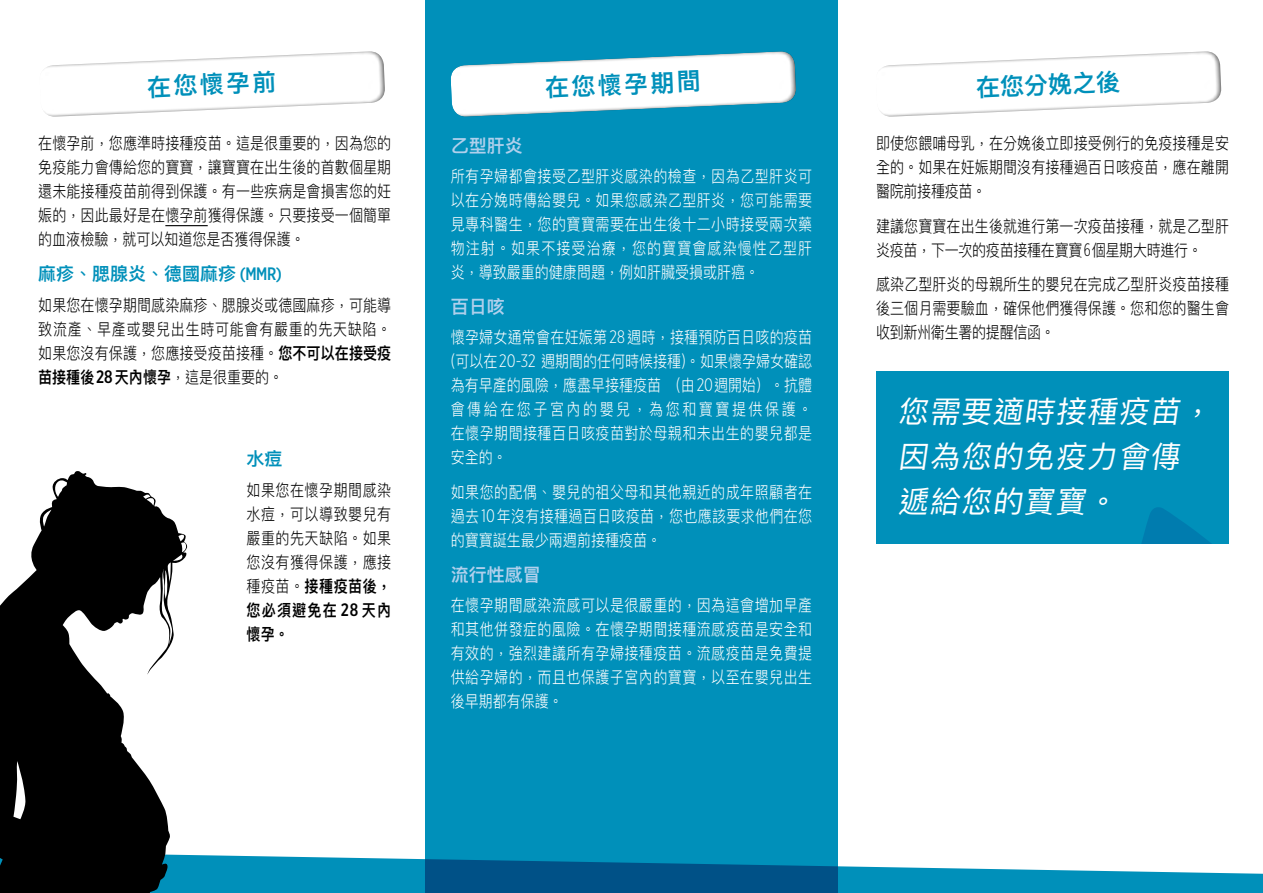
<style>
.page{position:relative;width:1263px;height:893px;background:#fff}
.page>*{position:absolute;margin:0;border:0;box-sizing:border-box;transform-origin:0 0}
.t1{font:30px/45px "Ping Fang TC";color:#fff}
.t2{font:600 24px "Ping Fang TC";color:#0090ba}
.t3{font:600 18px "Ping Fang TC";color:#0090ba}
.t4{font:600 18px "Ping Fang TC";color:#b0d0ec}
.t5{font:300 16.5px/24px "Ping Fang TC";letter-spacing:.005em;color:#000;text-align:justify;scale:.85 1}
.t6{font:300 16.5px/24px "Ping Fang TC";letter-spacing:.03em;color:#fff;text-align:justify;scale:.85 1}
.s1{font-family:"Gotham X Narrow";font-weight:500}
.s2{font-weight:600}
.s3{font-family:"Gotham X Narrow";font-weight:500;font-size:18px}
.s4{font-family:"Gotham X Narrow";font-size:18px}
</style>
<div class="page">
<svg style="left:187px;top:855px;width:1076px;height:38px;fill:#0090ba"></svg>
<div style="left:425px;top:0;width:413px;height:893px;background:#0090ba"></div>
<hr style="left:165px;top:225px;width:43px;height:1px;background:#000">
<div style="left:876px;top:371px;width:353px;height:172px;background:#0090ba"></div>
<svg style="left:0;top:471px;width:187px;height:422px;fill:#000"></svg>
<svg style="left:44px;top:51px;width:341px;height:66px"></svg>
<svg style="left:880px;top:51px;width:342px;height:66px"></svg>
<svg style="left:450px;top:51px;width:346px;height:66px"></svg>
<h2 class="t2" style="left:147px;top:72px;width:131px;rotate:-2deg">在您懷孕前</h2>
<h2 class="t2" style="left:544px;top:72px;width:157px;rotate:-2deg">在您懷孕期間</h2>
<h2 class="t2" style="left:976px;top:72px;width:145px;rotate:-2deg">在您分娩之後</h2>
<p class="t5" style="left:38px;top:131px;width:417px">在懷孕前，您應準時接種疫苗。這是很重要的，因為您的免疫能力會傳給您的寶寶，讓寶寶在出生後的首數個星期還未能接種疫苗前得到保護。有一些疾病是會損害您的妊娠的，因此最好是在懷孕前獲得保護。只要接受一個簡單的血液檢驗，就可以知道您是否獲得保護。</p>
<p class="t3" style="left:38px;top:263px;width:245px">麻疹、腮腺炎、德國麻疹 <span class="s1">(MMR)</span></p>
<p class="t5" style="left:38px;top:292px;width:417px">如果您在懷孕期間感染麻疹、腮腺炎或德國麻疹，可能導致流產、早產或嬰兒出生時可能會有嚴重的先天缺陷。如果您沒有保護，您應接受疫苗接種。<span class="s2">您不可以在接受疫苗接種後</span><span class="s3">28</span> <span class="s2">天內懷孕</span>，這是很重要的。</p>
<p class="t3" style="left:247px;top:448px;width:37px">水痘</p>
<p class="t5" style="left:247px;top:477px;width:172px">如果您在懷孕期間感染水痘，可以導致嬰兒有嚴重的先天缺陷。如果您沒有獲得保護，應接種疫苗。<span class="s2">接種疫苗後，您必須避免在</span> <span class="s3">28</span> <span class="s2">天內懷孕。</span></p>
<p class="t4" style="left:451px;top:134px;width:73px">乙型肝炎</p>
<p class="t6" style="left:451px;top:164px;width:427px">所有孕婦都會接受乙型肝炎感染的檢查，因為乙型肝炎可以在分娩時傳給嬰兒。如果您感染乙型肝炎，您可能需要見專科醫生，您的寶寶需要在出生後十二小時接受兩次藥物注射。如果不接受治療，您的寶寶會感染慢性乙型肝炎，導致嚴重的健康問題，例如肝臟受損或肝癌。</p>
<p class="t4" style="left:451px;top:295px;width:55px">百日咳</p>
<p class="t6" style="left:451px;top:325px;width:427px">懷孕婦女通常會在妊娠第<span class="s4">28</span> 週時，接種預防百日咳的疫苗(可以在<span class="s4">20-32</span> 週期間的任何時候接種)。如果懷孕婦女確認為有早產的風險，應盡早接種疫苗 （由<span class="s4">20</span> 週開始）。抗體會傳給在您子宮內的嬰兒，為您和寶寶提供保護。在懷孕期間接種百日咳疫苗對於母親和未出生的嬰兒都是安全的。</p>
<p class="t6" style="left:451px;top:480px;width:427px">如果您的配偶、嬰兒的祖父母和其他親近的成年照顧者在過去 <span class="s4">10</span> 年沒有接種過百日咳疫苗，您也應該要求他們在您的寶寶誕生最少兩週前接種疫苗。</p>
<p class="t4" style="left:451px;top:563px;width:91px">流行性感冒</p>
<p class="t6" style="left:451px;top:593px;width:427px">在懷孕期間感染流感可以是很嚴重的，因為這會增加早產和其他併發症的風險。在懷孕期間接種流感疫苗是安全和有效的，強烈建議所有孕婦接種疫苗。流感疫苗是免費提供給孕婦的，而且也保護子宮內的寶寶，以至在嬰兒出生後早期都有保護。</p>
<p class="t5" style="left:876px;top:131px;width:417px">即使您餵哺母乳，在分娩後立即接受例行的免疫接種是安全的。如果在妊娠期間沒有接種過百日咳疫苗，應在離開醫院前接種疫苗。</p>
<p class="t5" style="left:876px;top:214px;width:417px">建議您寶寶在出生後就進行第一次疫苗接種，就是乙型肝炎疫苗，下一次的疫苗接種在寶寶<span class="s4">6</span>個星期大時進行。</p>
<p class="t5" style="left:876px;top:272px;width:417px">感染乙型肝炎的母親所生的嬰兒在完成乙型肝炎疫苗接種後三個月需要驗血，確保他們獲得保護。您和您的醫生會收到新州衛生署的提醒信函。</p>
<h1 class="t1" style="left:898px;top:388px;width:320px">您需要適時接種疫苗，因為您的免疫力會傳遞給您的寶寶。</h1>
</div>
